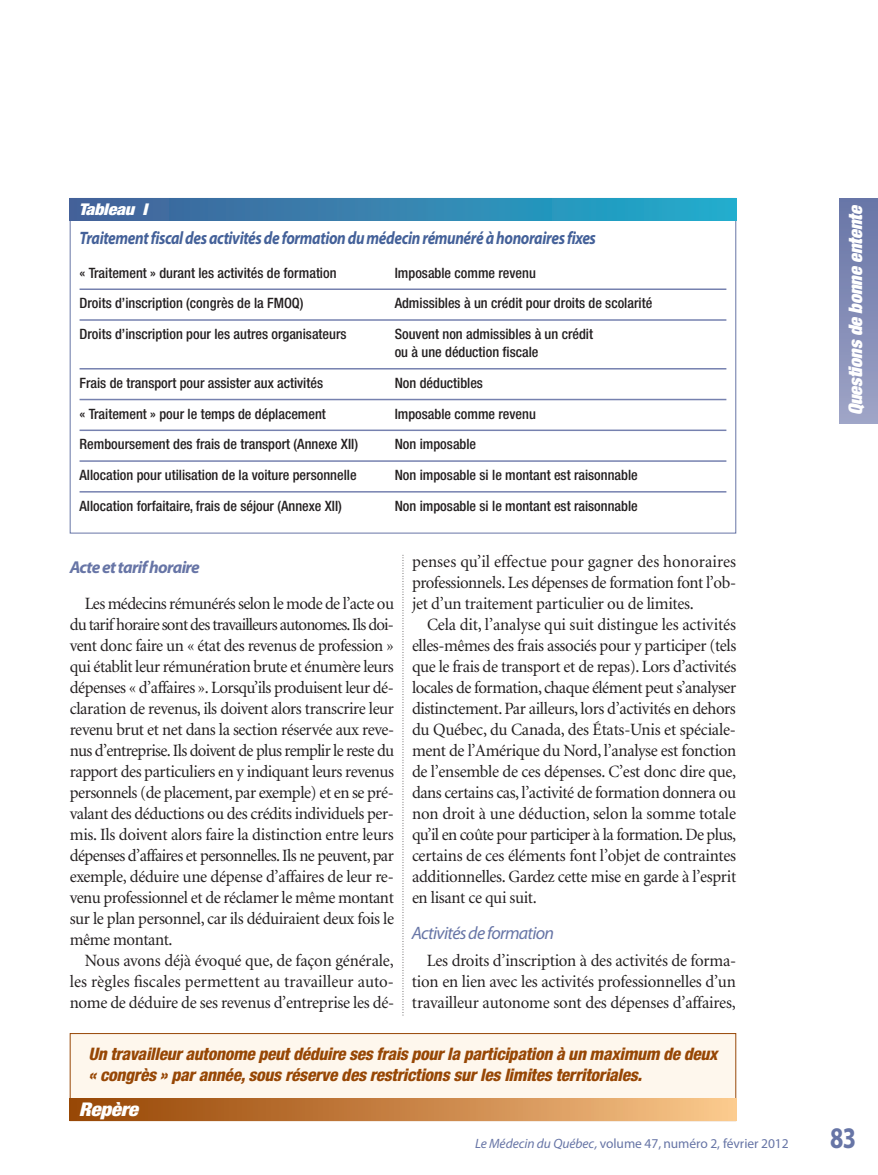
<style>
.page{position:relative;width:878px;height:1175px;background:#fff}
.page>*{position:absolute;margin:0;border:0;box-sizing:border-box;transform-origin:0 0}
.t1{font:700 30px "Myriad Pro";color:#6775a6;scale:.8 1}
.t2{font:italic 900 condensed 18.9px "Helvetica Neue";letter-spacing:-.015em;color:#fff;scale:1.11 1}
.t3{font:italic 900 expanded 18.75px "Helvetica Neue";color:#fff}
.t4{font:italic 700 18px "Myriad Pro";letter-spacing:-.025em;color:#446199;scale:.85 1}
.t5{font:italic 18px "Myriad Pro";letter-spacing:-.04em;color:#6775a6}
.t6{font:17.25px/21px "Minion";letter-spacing:-.02em;color:#231f20;text-align:justify}
.t7{font:italic 800 condensed 17.25px/21px "Helvetica Neue";letter-spacing:-.015em;color:#974705}
.t8{font:italic 700 17.25px "Myriad Pro";letter-spacing:-.04em;color:#6775a6}
.t9{font:italic 900 condensed 16.2px "Helvetica Neue";letter-spacing:-.015em;color:#fff;scale:1.11 1}
.t10{font:500 condensed 14.25px/18px "Helvetica Neue";color:#231f20}
.t11{font:13.5px "Myriad Pro";letter-spacing:-.005em;color:#6775a6}
.s1{font-style:italic}
</style>
<div class="page">
<div style="left:839px;top:198px;width:39px;height:225px;background:linear-gradient(to bottom,#6775a6,#9fa4c6)"></div>
<svg style="left:402px;top:555px;width:1px;height:461px"></svg>
<div style="left:70px;top:1034px;width:665px;height:86px;background:#fef7ed"></div>
<div style="left:70px;top:1033px;width:666px;height:87px;border:1px solid #974705"></div>
<div style="left:70px;top:1098px;width:666px;height:22px;background:linear-gradient(to right,#954302,#fac68a)"></div>
<hr style="left:80px;top:288px;width:646px;height:2px;background:#7681af">
<hr style="left:80px;top:319px;width:646px;height:2px;background:#7681af">
<hr style="left:80px;top:368px;width:646px;height:1px;background:#7681af">
<hr style="left:80px;top:399px;width:646px;height:1px;background:#7681af">
<hr style="left:80px;top:429px;width:646px;height:2px;background:#7681af">
<hr style="left:80px;top:460px;width:646px;height:2px;background:#7681af">
<hr style="left:80px;top:491px;width:646px;height:1px;background:#7681af">
<div style="left:70px;top:198px;width:666px;height:22px;background:linear-gradient(to right,#466097,#20accc)"></div>
<p class="t9" style="left:79px;top:203px;width:63px">Tableau I</p>
<p class="t4" style="left:79px;top:231px;width:609px">Traitement fiscal des activités de formation du médecin rémunéré à honoraires fixes</p>
<p class="t10" style="left:80px;top:265px;width:258px">« Traitement » durant les activités de formation</p>
<p class="t10" style="left:395px;top:265px;width:143px">Imposable comme revenu</p>
<p class="t10" style="left:80px;top:295px;width:225px">Droits d’inscription (congrès de la FMOQ)</p>
<p class="t10" style="left:394px;top:295px;width:259px">Admissibles à un crédit pour droits de scolarité</p>
<p class="t10" style="left:80px;top:326px;width:268px">Droits d’inscription pour les autres organisateurs</p>
<p class="t10" style="left:394px;top:326px;width:200px">Souvent non admissibles à un crédit ou à une déduction fiscale</p>
<p class="t10" style="left:80px;top:375px;width:245px">Frais de transport pour assister aux activités</p>
<p class="t10" style="left:394px;top:375px;width:90px">Non déductibles</p>
<p class="t10" style="left:80px;top:406px;width:248px">« Traitement » pour le temps de déplacement</p>
<p class="t10" style="left:395px;top:406px;width:143px">Imposable comme revenu</p>
<p class="t10" style="left:80px;top:436px;width:280px">Remboursement des frais de transport (Annexe XII)</p>
<p class="t10" style="left:395px;top:436px;width:83px">Non imposable</p>
<p class="t10" style="left:80px;top:467px;width:278px">Allocation pour utilisation de la voiture personnelle</p>
<p class="t10" style="left:395px;top:467px;width:244px">Non imposable si le montant est raisonnable</p>
<p class="t10" style="left:80px;top:498px;width:264px">Allocation forfaitaire, frais de séjour (Annexe XII)</p>
<p class="t10" style="left:395px;top:498px;width:244px">Non imposable si le montant est raisonnable</p>
<p class="t8" style="left:70px;top:561px;width:132px">Acte et tarif horaire</p>
<p class="t6" style="left:70px;top:594px;width:326px;text-indent:15px">Les médecins rémunérés selon le mode de l’acte ou du tarif horaire sont des travailleurs autonomes. Ils doi&shy;vent donc faire un « état des revenus de profession » qui établit leur rémunération brute et énumère leurs dépenses « d’affaires ». Lorsqu’ils produisent leur dé&shy;claration de revenus, ils doivent alors transcrire leur revenu brut et net dans la section réservée aux reve&shy;nus d’entreprise. Ils doivent de plus remplir le reste du rapport des particuliers en y indiquant leurs revenus personnels (de placement, par exemple) et en se pré&shy;valant des déductions ou des crédits individuels per&shy;mis. Ils doivent alors faire la distinction entre leurs dépenses d’affaires et personnelles. Ils ne peuvent, par exemple, déduire une dépense d’affaires de leur re&shy;venu professionnel et de réclamer le même montant sur le plan personnel, car ils déduiraient deux fois le même montant.</p>
<p class="t6" style="left:70px;top:951px;width:326px;text-indent:15px">Nous avons déjà évoqué que, de façon générale, les règles fiscales permettent au travailleur auto&shy;nome de déduire de ses revenus d’entreprise les dé-</p>
<p class="t6" style="left:412px;top:552px;width:326px">penses qu’il effectue pour gagner des honoraires professionnels. Les dépenses de formation font l’ob&shy;jet d’un traitement particulier ou de limites.</p>
<p class="t6" style="left:412px;top:615px;width:326px;text-indent:15px">Cela dit, l’analyse qui suit distingue les activités elles-mêmes des frais associés pour y participer (tels que le frais de transport et de repas). Lors d’activités locales de formation, chaque élément peut s’analyser distinctement. Par ailleurs, lors d’activités en dehors du Québec, du Canada, des États-Unis et spéciale&shy;ment de l’Amér ique du Nord, l’analyse est fonction de l’ensemble de ces dépenses. C’est donc dire que, dans certains cas, l’activité de formation donnera ou non droit à une déduction, selon la somme totale qu’il en coûte pour participer à la formation. De plus, certains de ces éléments font l’objet de contraintes additionnelles. Gardez cette mise en garde à l’esprit en lisant ce qui suit.</p>
<p class="t5" style="left:412px;top:926px;width:144px">Activités de formation</p>
<p class="t6" style="left:412px;top:951px;width:326px;text-indent:15px">Les droits d’inscription à des activités de forma&shy;tion en lien avec les activités professionnelles d’un travailleur autonome sont des dépenses d’affaires,</p>
<p class="t7" style="left:88px;top:1045px;width:630px">Un travailleur autonome peut déduire ses frais pour la participation à un maximum de deux « congrès » par année, sous réserve des restrictions sur les limites territoriales.</p>
<p class="t2" style="left:79px;top:1102px;width:55px">Repère</p>
<p class="t11" style="left:475px;top:1138px;width:315px"><span class="s1">Le Médecin du Québec,</span> volume 47, numéro 2, février 2012</p>
<p class="t3" style="left:848px;top:415px;width:212px;rotate:-90deg">Questions de bonne entente</p>
<h1 class="t1" style="left:830px;top:1126px;width:34px">83</h1>
</div>
